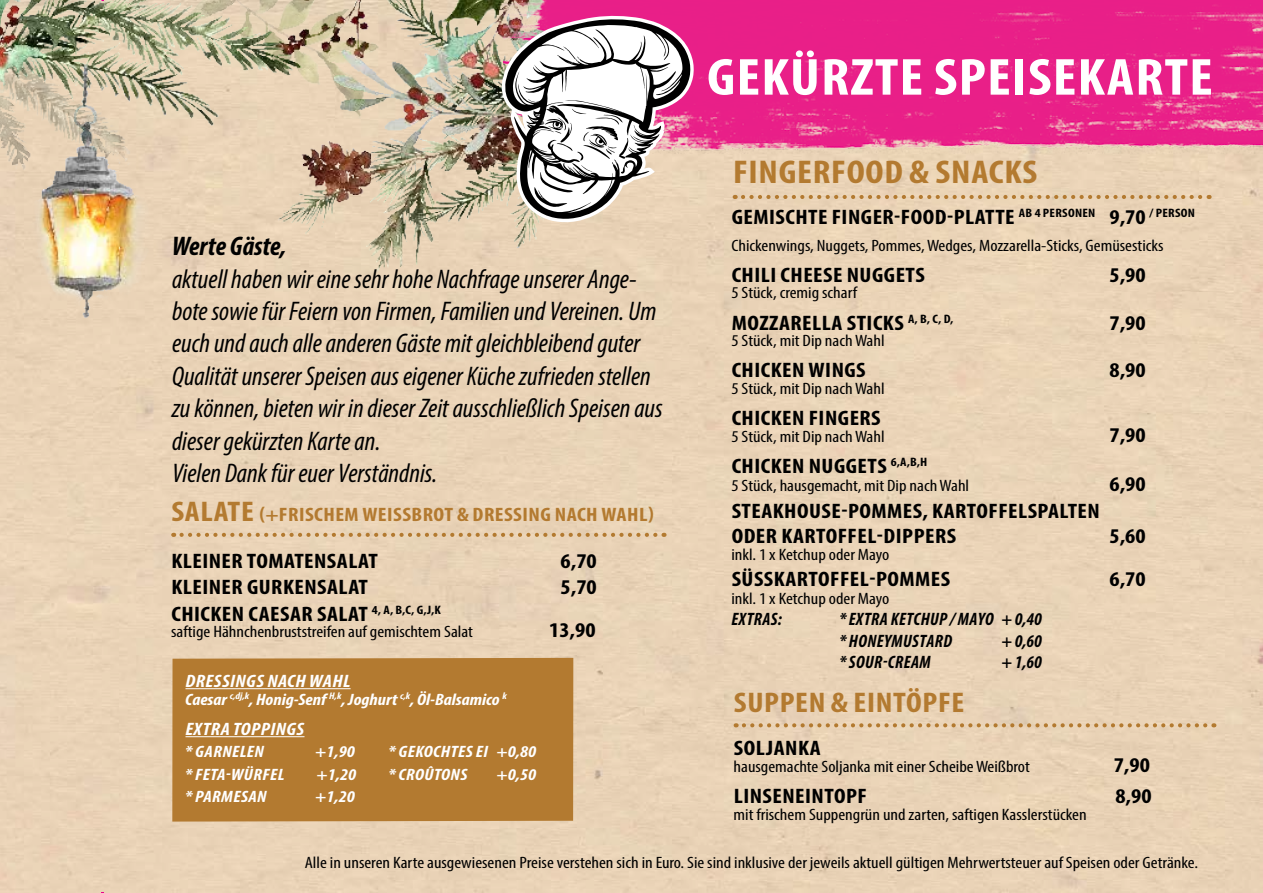
<style>
.page{position:relative;width:1263px;height:893px;background:#fff}
.page>*{position:absolute;margin:0;border:0;box-sizing:border-box;transform-origin:0 0}
.t1{font:700 condensed 52.5px "Myriad Pro";letter-spacing:.02em;color:#fff;scale:1.14 1}
.t2{font:700 condensed 33px "Myriad Pro";letter-spacing:.02em;color:#b37a30;scale:1.14 1}
.t3{font:700 condensed 28.5px "Myriad Pro";letter-spacing:.02em;color:#b37a30;scale:1.14 1}
.t4{font:italic condensed 27px/32.4px "Myriad Pro";color:#000}
.t5{font:italic 700 condensed 27px "Myriad Pro";color:#000}
.t6{font:700 condensed 21px/25.2px "Myriad Pro";letter-spacing:.02em;color:#000;scale:1.14 1}
.t7{font:700 condensed 19.5px "Myriad Pro";letter-spacing:.02em;color:#b37a30;scale:1.14 1}
.t8{font:italic 700 condensed 18px/21.6px "Myriad Pro";letter-spacing:.02em;color:#000}
.t9{font:italic 700 condensed 18px "Myriad Pro";letter-spacing:.02em;color:#fff;scale:1.14 1}
.t10{font:condensed 16.5px "Myriad Pro";color:#000;scale:1.14 1}
.t11{font:italic 700 condensed 16.5px "Myriad Pro";letter-spacing:.02em;color:#fff;scale:1.14 1}
.t12{font:italic 700 condensed 16.5px "Myriad Pro";color:#fff;scale:1.14 1}
.s1{font-size:28.5px}
</style>
<div class="page">
<div style="left:0;top:155px;width:1263px;height:738px;background:#ead3b7"></div>
<img style="left:0;top:0;width:544px;height:366px">
<img style="left:504px;top:0;width:759px;height:155px">
<svg style="left:501px;top:15px;width:193px;height:208px"></svg>
<svg style="left:182px;top:533px;width:482px;height:4px;background:#d4b083"></svg>
<div style="left:172px;top:658px;width:401px;height:164px;background:#b37a30"></div>
<hr style="left:185px;top:688px;width:166px;height:1px;background:#fff">
<hr style="left:185px;top:736px;width:119px;height:1px;background:#fff">
<svg style="left:743px;top:195px;width:466px;height:4px;background:#d4b081"></svg>
<svg style="left:744px;top:723px;width:470px;height:4px;background:#d4b184"></svg>
<h1 class="t1" style="left:707px;top:44px;width:445px">GEKÜRZTE SPEISEKARTE</h1>
<h2 class="t2" style="left:733px;top:152px;width:265px">FINGERFOOD &amp; SNACKS</h2>
<p class="t6" style="left:732px;top:204px;width:408px">GEMISCHTE FINGER-FOOD-PLATTE <sup>AB</sup> <sup>4</sup> <sup>PERSONEN</sup> 9,70 <sup>/</sup> <sup>PERSON</sup></p>
<p class="t10" style="left:731px;top:235px;width:381px">Chickenwings, Nuggets, Pommes, Wedges, Mozzarella-Sticks, Gemüsesticks</p>
<p class="t6" style="left:732px;top:262px;width:187px">CHILI CHEESE NUGGETS</p>
<p class="t6" style="left:1109px;top:262px;width:33px">5,90</p>
<p class="t10" style="left:731px;top:283px;width:112px">5 Stück, cremig scharf</p>
<p class="t6" style="left:732px;top:310px;width:196px">MOZZARELLA STICKS <sup>A,</sup> <sup>B,</sup> <sup>C,</sup> <sup>D,</sup></p>
<p class="t6" style="left:1109px;top:310px;width:33px">7,90</p>
<p class="t10" style="left:731px;top:331px;width:136px">5 Stück, mit Dip nach Wahl</p>
<p class="t6" style="left:732px;top:357px;width:118px">CHICKEN WINGS</p>
<p class="t6" style="left:1109px;top:357px;width:33px">8,90</p>
<p class="t10" style="left:731px;top:379px;width:136px">5 Stück, mit Dip nach Wahl</p>
<p class="t6" style="left:732px;top:405px;width:131px">CHICKEN FINGERS</p>
<p class="t10" style="left:731px;top:426px;width:136px">5 Stück, mit Dip nach Wahl</p>
<p class="t6" style="left:1109px;top:422px;width:33px">7,90</p>
<p class="t6" style="left:732px;top:453px;width:184px">CHICKEN NUGGETS <sup>6,A,B,H</sup></p>
<p class="t10" style="left:731px;top:476px;width:210px">5 Stück, hausgemacht, mit Dip nach Wahl</p>
<p class="t6" style="left:1109px;top:471px;width:33px">6,90</p>
<p class="t6" style="left:732px;top:498px;width:324px">STEAKHOUSE-POMMES, KARTOFFELSPALTEN<br>ODER KARTOFFEL-DIPPERS</p>
<h3 class="t5" style="left:172px;top:229px;width:116px">WERTE GÄSTE,</h3>
<p class="t4" style="left:172px;top:262px;width:492px">aktuell haben wir eine sehr hohe Nachfrage unserer Ange&shy;bote sowie für Feiern von Firmen, Familien und Vereinen. Um euch und auch alle anderen Gäste mit gleichbleibend guter Qualität unserer Speisen aus eigener Küche zufrieden stellen zu können, bieten wir in dieser Zeit ausschließlich Speisen aus dieser gekürzten Karte an.<br>Vielen Dank für euer Verständnis.</p>
<p class="t7" style="left:171px;top:502px;width:425px"><span class="s1">SALATE</span> (+FRISCHEM WEISSBROT &amp; DRESSING NACH WAHL)</p>
<p class="t6" style="left:171px;top:548px;width:182px">KLEINER TOMATENSALAT</p>
<p class="t6" style="left:561px;top:548px;width:33px">6,70</p>
<p class="t6" style="left:171px;top:574px;width:174px">KLEINER GURKENSALAT</p>
<p class="t6" style="left:561px;top:574px;width:33px">5,70</p>
<p class="t6" style="left:171px;top:601px;width:237px">CHICKEN CAESAR SALAT <sup>4,</sup> <sup>A,</sup> <sup>B,C,</sup> <sup>G,J,K</sup></p>
<p class="t10" style="left:171px;top:622px;width:266px">saftige Hähnchenbruststreifen auf gemischtem Salat</p>
<p class="t6" style="left:549px;top:617px;width:42px">13,90</p>
<p class="t9" style="left:185px;top:670px;width:146px">DRESSINGS NACH WAHL</p>
<p class="t12" style="left:185px;top:689px;width:284px">CAESAR <sup>C,DJ,K</sup>, HONIG-SENF <sup>H,K</sup>, JOGHURT <sup>C,K</sup>, ÖL-BALSAMICO <sup>K</sup></p>
<p class="t9" style="left:185px;top:718px;width:106px">EXTRA TOPPINGS</p>
<p class="t11" style="left:185px;top:742px;width:70px">* GARNELEN</p>
<p class="t11" style="left:315px;top:742px;width:36px">+1,90</p>
<p class="t11" style="left:389px;top:742px;width:131px">* GEKOCHTES EI +0,80</p>
<p class="t11" style="left:185px;top:764px;width:88px">* FETA-WÜRFEL</p>
<p class="t11" style="left:317px;top:764px;width:36px">+1,20</p>
<p class="t11" style="left:389px;top:764px;width:71px">* CROÛTONS</p>
<p class="t11" style="left:497px;top:764px;width:36px">+0,50</p>
<p class="t11" style="left:185px;top:787px;width:72px">* PARMESAN</p>
<p class="t11" style="left:315px;top:787px;width:36px">+1,20</p>
<p class="t6" style="left:1109px;top:523px;width:33px">5,60</p>
<p class="t10" style="left:731px;top:544px;width:140px">inkl. 1 x Ketchup oder Mayo</p>
<p class="t6" style="left:732px;top:566px;width:192px">SÜSSKARTOFFEL-POMMES</p>
<p class="t6" style="left:1109px;top:566px;width:33px">6,70</p>
<p class="t10" style="left:731px;top:588px;width:140px">inkl. 1 x Ketchup oder Mayo</p>
<p class="t8" style="left:732px;top:608px;width:9px">EXTRAS</p>
<p class="t8" style="left:778px;top:608px;width:6px">:</p>
<p class="t8" style="left:839px;top:608px;width:204px">*EXTRA KETCHUP / MAYO + 0,40 * HONEYMUSTARD</p>
<p class="t8" style="left:1001px;top:630px;width:42px">+ 0,60</p>
<p class="t8" style="left:839px;top:651px;width:93px">*SOUR-CREAM</p>
<p class="t8" style="left:1001px;top:651px;width:42px">+ 1,60</p>
<h3 class="t3" style="left:734px;top:684px;width:204px">SUPPEN &amp; EINTÖPFE</h3>
<p class="t6" style="left:734px;top:735px;width:78px">SOLJANKA</p>
<p class="t10" style="left:733px;top:756px;width:261px">hausgemachte Soljanka mit einer Scheibe Weißbrot</p>
<p class="t6" style="left:1114px;top:752px;width:33px">7,90</p>
<p class="t6" style="left:734px;top:783px;width:118px">LINSENEINTOPF</p>
<p class="t6" style="left:1115px;top:783px;width:33px">8,90</p>
<p class="t10" style="left:733px;top:804px;width:311px">mit frischem Suppengrün und zarten, saftigen Kasslerstücken</p>
<p class="t10" style="left:305px;top:852px;width:785px">Alle in unseren Karte ausgewiesenen Preise verstehen sich in Euro. Sie sind inklusive der jeweils aktuell gültigen Mehrwertsteuer auf Speisen oder Getränke.</p>
</div>
